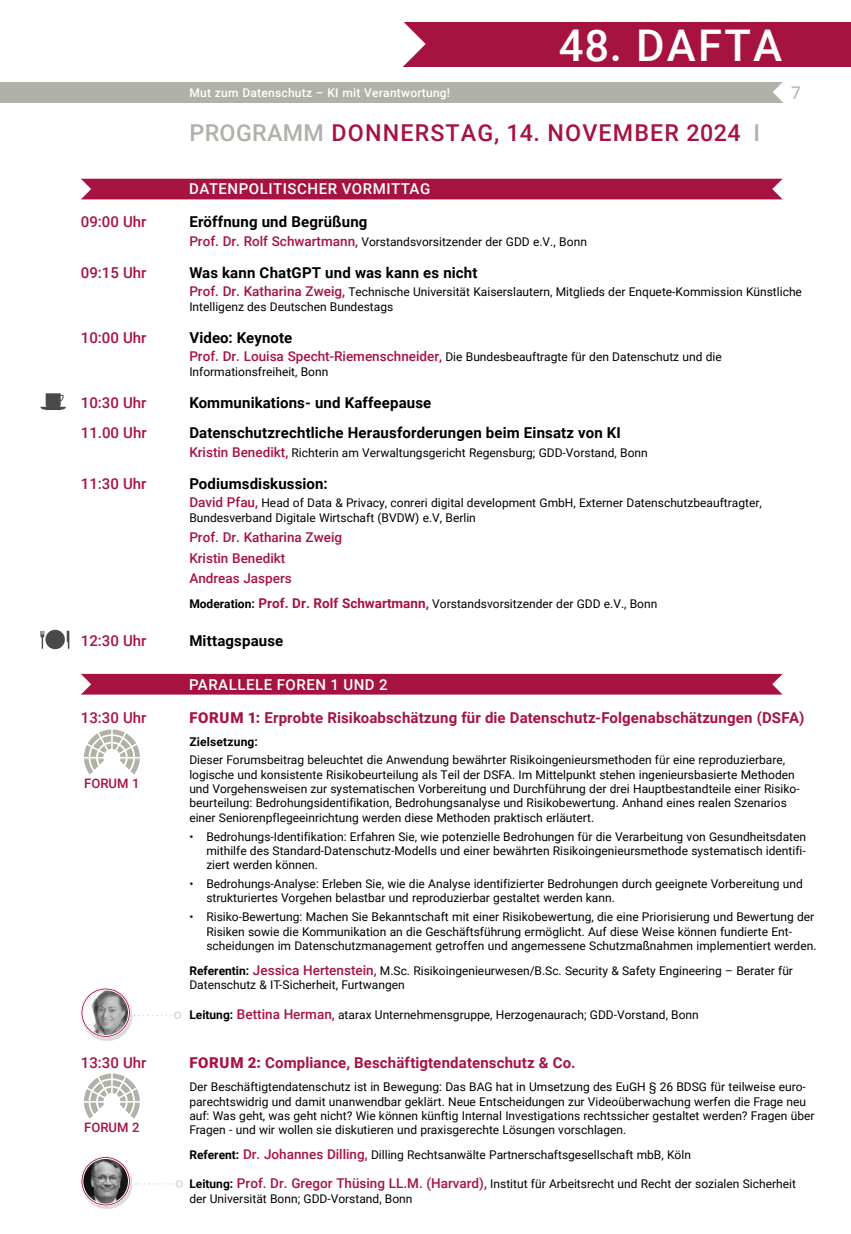
<style>
.page{position:relative;width:851px;height:1234px;background:#fff}
.page>*{position:absolute;margin:0;border:0;box-sizing:border-box;transform-origin:0 0}
.t1{font:500 43.65px "Roboto";letter-spacing:.05em;color:#fff}
.t2{font:500 23.25px "Roboto";letter-spacing:.05em;color:#a71341}
.t3{font:17.4px "Roboto";color:#b1b1a7}
.t4{font:700 15px "Roboto";letter-spacing:.01em;color:#000}
.t5{font:700 15px "Roboto";letter-spacing:.01em;color:#a71341}
.t6{font:500 15px "Roboto";color:#a71341}
.t7{font:500 15px "Roboto";letter-spacing:.035em;color:#fff}
.t8{font:500 13.5px/20.4px "Roboto";color:#a71341}
.t9{font:500 13.05px "Roboto";color:#a71341}
.t10{font:12px/14.4px "Roboto";color:#000}
.t11{font:500 12px "Roboto";letter-spacing:.02em;color:#fff}
.t12{font:700 12px "Roboto";letter-spacing:.015em;color:#000}
.s1{color:#b1b1a7}
.s2{font-weight:500;font-size:13.5px;color:#a71341}
.s3{font-weight:700}
.s4{font-weight:700;font-size:13.5px;color:#a71341}
.s5{font-weight:900}
</style>
<div class="page">
<div style="left:394px;top:22px;width:456px;height:44px;background:#a71341"></div>
<svg style="left:394px;top:22px;width:31px;height:45px"></svg>
<div style="left:0;top:82px;width:788px;height:20px;background:#b1b1a7"></div>
<svg style="left:772px;top:82px;width:16px;height:21px"></svg>
<div style="left:81px;top:179px;width:701px;height:20px;background:#a71341"></div>
<svg style="left:40px;top:393px;width:26px;height:17px"></svg>
<div style="left:45px;top:629px;width:20px;height:20px;background:#494948;border-radius:50%"></div>
<svg style="left:40px;top:631px;width:4px;height:18px"></svg>
<svg style="left:67px;top:630px;width:2px;height:19px"></svg>
<div style="left:81px;top:673px;width:701px;height:21px;background:#a71341"></div>
<svg style="left:84px;top:729px;width:56px;height:45px"></svg>
<div style="left:174px;top:1011px;width:7px;height:7px;border:2px solid #dadada;border-radius:50%"></div>
<svg style="left:96px;top:1038px;width:23px;height:2px"></svg>
<svg style="left:80px;top:987px;width:95px;height:51px"></svg>
<svg style="left:84px;top:1073px;width:56px;height:45px"></svg>
<div style="left:175px;top:1179px;width:8px;height:8px;border:2px solid #dadada;border-radius:50%"></div>
<svg style="left:96px;top:1206px;width:23px;height:2px"></svg>
<svg style="left:80px;top:1156px;width:97px;height:50px"></svg>
<h1 class="t1" style="left:559px;top:15px;width:224px">48. DAFTA</h1>
<p class="t11" style="left:189px;top:84px;width:262px">Mut zum Datenschutz – KI mit Verantwortung!</p>
<h2 class="t2" style="left:189px;top:117px;width:572px"><span class="s1">PROGRAMM</span> DONNERSTAG, 14. NOVEMBER 2024 <span class="s1">I</span></h2>
<p class="t7" style="left:189px;top:178px;width:243px">DATENPOLITISCHER VORMITTAG</p>
<h3 class="t3" style="left:791px;top:80px;width:11px">7</h3>
<p class="t6" style="left:81px;top:211px;width:67px">09:00 Uhr</p>
<p class="t4" style="left:189px;top:211px;width:179px">Eröffnung und Begrüßung</p>
<p class="t10" style="left:189px;top:234px;width:399px"><span class="s2">Prof. Dr. Rolf Schwartmann,</span> Vorstandsvorsitzender der GDD e.V., Bonn</p>
<p class="t6" style="left:81px;top:262px;width:67px">09:15 Uhr</p>
<p class="t4" style="left:189px;top:262px;width:289px">Was kann ChatGPT und was kann es nicht</p>
<p class="t10" style="left:189px;top:284px;width:614px"><span class="s2">Prof. Dr. Katharina Zweig,</span> Technische Universität Kaiserslautern, Mitglieds der Enquete-Kommission Künstliche<br>Intelligenz des Deutschen Bundestags</p>
<p class="t6" style="left:81px;top:327px;width:67px">10:00 Uhr</p>
<p class="t4" style="left:189px;top:327px;width:104px">Video: Keynote</p>
<p class="t10" style="left:189px;top:349px;width:534px"><span class="s2">Prof. Dr. Louisa Specht-Riemenschneider,</span> Die Bundesbeauftragte für den Datenschutz und die<br>Informationsfreiheit, Bonn</p>
<p class="t6" style="left:81px;top:392px;width:67px">10:30 Uhr</p>
<p class="t4" style="left:189px;top:392px;width:243px">Kommunikations- und Kaffeepause</p>
<p class="t6" style="left:81px;top:422px;width:67px">11.00 Uhr</p>
<p class="t4" style="left:189px;top:422px;width:433px">Datenschutzrechtliche Herausforderungen beim Einsatz von KI</p>
<p class="t10" style="left:189px;top:444px;width:460px"><span class="s2">Kristin Benedikt,</span> Richterin am Verwaltungsgericht Regensburg; GDD-Vorstand, Bonn</p>
<p class="t6" style="left:81px;top:473px;width:67px">11:30 Uhr</p>
<p class="t4" style="left:189px;top:473px;width:140px">Podiumsdiskussion:</p>
<p class="t10" style="left:189px;top:495px;width:574px"><span class="s2">David Pfau,</span> Head of Data &amp; Privacy, conreri digital development GmbH, Externer Datenschutzbeauftragter,<br>Bundesverband Digitale Wirtschaft (BVDW) e.V, Berlin</p>
<p class="t8" style="left:189px;top:526px;width:154px">Prof. Dr. Katharina Zweig<br>Kristin Benedikt<br>Andreas Jaspers</p>
<p class="t10" style="left:189px;top:595px;width:469px"><span class="s3">Moderation:</span> <span class="s4">Prof. Dr. Rolf Schwartmann,</span> Vorstandsvorsitzender der GDD e.V., Bonn</p>
<p class="t6" style="left:81px;top:630px;width:67px">12:30 Uhr</p>
<p class="t4" style="left:189px;top:630px;width:95px">Mittagspause</p>
<p class="t7" style="left:189px;top:673px;width:200px">PARALLELE FOREN 1 UND 2</p>
<p class="t6" style="left:81px;top:706px;width:67px">13:30 Uhr</p>
<p class="t5" style="left:189px;top:706px;width:616px"><span class="s5">FORUM 1:</span> Erprobte Risikoabschätzung für die Datenschutz-Folgenabschätzungen (DSFA)</p>
<p class="t9" style="left:84px;top:773px;width:57px">FORUM 1</p>
<p class="t12" style="left:189px;top:732px;width:70px">Zielsetzung:</p>
<p class="t10" style="left:189px;top:752px;width:611px">Dieser Forumsbeitrag beleuchtet die Anwendung bewährter Risikoingenieursmethoden für eine reproduzierbare, logische und konsistente Risikobeurteilung als Teil der DSFA. Im Mittelpunkt stehen ingenieursbasierte Methoden und Vorgehensweisen zur systematischen Vorbereitung und Durchführung der drei Hauptbestandteile einer Risiko&shy;beurteilung: Bedrohungsidentifikation, Bedrohungsanalyse und Risikobewertung. Anhand eines realen Szenarios einer Seniorenpflegeeinrichtung werden diese Methoden praktisch erläutert.</p>
<p class="t10" style="left:206px;top:828px;width:601px;text-align:justify;text-indent:-17px">• Bedrohungs-Identifikation: Erfahren Sie, wie potenzielle Bedrohungen für die Verarbeitung von Gesundheitsdaten mithilfe des Standard-Datenschutz-Modells und einer bewährten Risikoingenieursmethode systematisch identifi&shy;ziert werden können.</p>
<p class="t10" style="left:206px;top:875px;width:598px;text-indent:-17px">• Bedrohungs-Analyse: Erleben Sie, wie die Analyse identifizierter Bedrohungen durch geeignete Vorbereitung und strukturiertes Vorgehen belastbar und reproduzierbar gestaltet werden kann.</p>
<p class="t10" style="left:206px;top:908px;width:611px;text-indent:-17px">• Risiko-Bewertung: Machen Sie Bekanntschaft mit einer Risikobewertung, die eine Priorisierung und Bewertung der<br>Risiken sowie die Kommunikation an die Geschäftsführung ermöglicht. Auf diese Weise können fundierte Ent&shy;scheidungen im Datenschutzmanagement getroffen und angemessene Schutzmaßnahmen implementiert werden.</p>
<p class="t10" style="left:189px;top:962px;width:605px"><span class="s3">Referentin:</span> <span class="s2">Jessica Hertenstein,</span> M.Sc. Risikoingenieurwesen/B.Sc. Security &amp; Safety Engineering – Berater für<br>Datenschutz &amp; IT-Sicherheit, Furtwangen</p>
<p class="t10" style="left:189px;top:1007px;width:511px"><span class="s3">Leitung:</span> <span class="s2">Bettina Herman,</span> atarax Unternehmensgruppe, Herzogenaurach; GDD-Vorstand, Bonn</p>
<p class="t6" style="left:81px;top:1052px;width:67px">13:30 Uhr</p>
<p class="t5" style="left:189px;top:1052px;width:387px"><span class="s5">FORUM 2:</span> Compliance, Beschäftigtendatenschutz &amp; Co.</p>
<p class="t9" style="left:84px;top:1117px;width:57px">FORUM 2</p>
<p class="t10" style="left:189px;top:1078px;width:626px">Der Beschäftigtendatenschutz ist in Bewegung: Das BAG hat in Umsetzung des EuGH § 26 BDSG für teilweise euro&shy;parechtswidrig und damit unanwendbar geklärt. Neue Entscheidungen zur Videoüberwachung werfen die Frage neu auf: Was geht, was geht nicht? Wie können künftig Internal Investigations rechtssicher gestaltet werden? Fragen über Fragen - und wir wollen sie diskutieren und praxisgerechte Lösungen vorschlagen.</p>
<p class="t10" style="left:189px;top:1146px;width:503px"><span class="s3">Referent:</span> <span class="s2">Dr. Johannes Dilling,</span> Dilling Rechtsanwälte Partnerschaftsgesellschaft mbB, Köln</p>
<p class="t10" style="left:189px;top:1175px;width:608px"><span class="s3">Leitung:</span> <span class="s2">Prof. Dr. Gregor Thüsing LL.M. (Harvard),</span> Institut für Arbeitsrecht und Recht der sozialen Sicherheit der Universität Bonn; GDD-Vorstand, Bonn</p>
</div>
